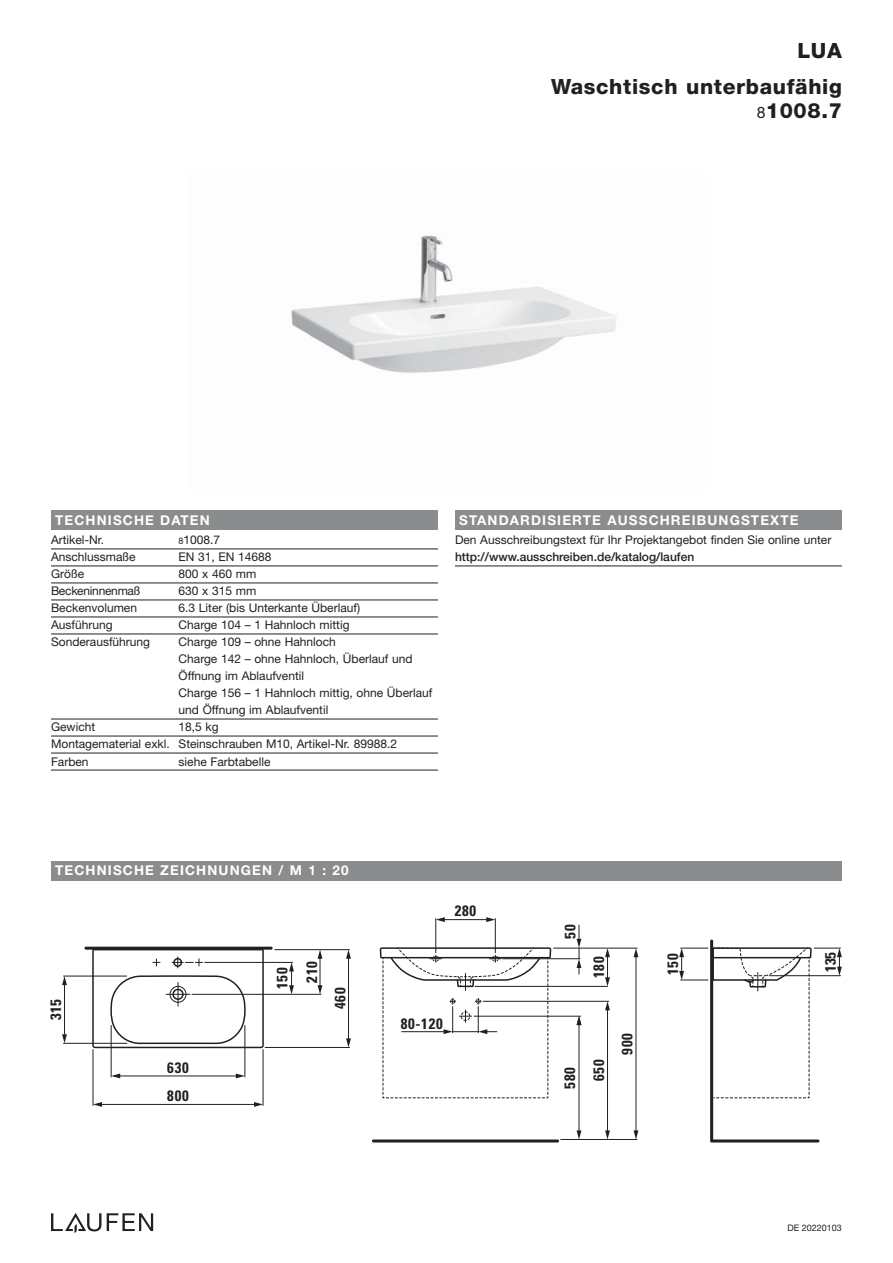
<style>
.page{position:relative;width:893px;height:1263px;background:#fff}
.page>*{position:absolute;margin:0;border:0;box-sizing:border-box;transform-origin:0 0}
.t1{font:800 21px/24.5px "Helvetica Neue";letter-spacing:.03em;color:#231f20;text-align:right}
.t2{font:700 condensed 15px/28.8px "Univers";letter-spacing:.05em;color:#231f20;text-align:center}
.t3{font:700 13.5px "Helvetica Neue";letter-spacing:.085em;color:#fff}
.t4{font:12px/17px "Helvetica Neue";color:#231f20}
.t5{font:500 12px "Helvetica Neue";color:#231f20}
.t6{font:12px "Helvetica Neue";letter-spacing:-.02em;color:#231f20}
.t7{font:9px "Helvetica Neue";color:#231f20}
.s1{font-weight:400;font-size:15.75px}
.s2{font-size:9px}
</style>
<div class="page">
<img style="left:291px;top:235px;width:325px;height:138px">
<hr style="left:84px;top:947px;width:189px;height:3px;background:#231f20;border-radius:2px">
<hr style="left:372px;top:1139px;width:187px;height:3px;background:#231f20;border-radius:2px">
<hr style="left:265px;top:1047px;width:85px;height:1px;background:#231f20">
<svg style="left:346px;top:950px;width:5px;height:9px"></svg>
<svg style="left:346px;top:1038px;width:5px;height:9px"></svg>
<hr style="left:348px;top:958px;width:1px;height:81px;background:#231f20">
<hr style="left:275px;top:949px;width:75px;height:1px;background:#231f20">
<hr style="left:192px;top:994px;width:129px;height:1px;background:#231f20">
<svg style="left:318px;top:950px;width:4px;height:44px"></svg>
<svg style="left:289px;top:963px;width:5px;height:31px"></svg>
<hr style="left:93px;top:1049px;width:1px;height:56px;background:#231f20">
<hr style="left:263px;top:1049px;width:1px;height:56px;background:#231f20">
<svg style="left:93px;top:1102px;width:9px;height:5px"></svg>
<svg style="left:254px;top:1102px;width:9px;height:5px"></svg>
<hr style="left:101px;top:1104px;width:154px;height:1px;background:#231f20">
<hr style="left:111px;top:1025px;width:1px;height:52px;background:#231f20">
<hr style="left:245px;top:1025px;width:1px;height:52px;background:#231f20">
<svg style="left:111px;top:1073px;width:9px;height:5px"></svg>
<svg style="left:236px;top:1073px;width:9px;height:5px"></svg>
<hr style="left:120px;top:1076px;width:116px;height:1px;background:#231f20">
<hr style="left:483px;top:1001px;width:126px;height:1px;background:#231f20">
<svg style="left:605px;top:1001px;width:5px;height:9px"></svg>
<hr style="left:607px;top:1010px;width:1px;height:121px;background:#231f20">
<hr style="left:474px;top:1016px;width:107px;height:1px;background:#231f20">
<hr style="left:579px;top:1025px;width:1px;height:106px;background:#231f20">
<hr style="left:561px;top:1139px;width:76px;height:1px;background:#231f20">
<svg style="left:605px;top:1130px;width:5px;height:9px"></svg>
<svg style="left:577px;top:1130px;width:4px;height:9px"></svg>
<svg style="left:577px;top:1016px;width:4px;height:9px"></svg>
<svg style="left:634px;top:1130px;width:4px;height:9px"></svg>
<svg style="left:634px;top:948px;width:4px;height:9px"></svg>
<hr style="left:636px;top:956px;width:1px;height:175px;background:#231f20">
<hr style="left:475px;top:986px;width:132px;height:1px;background:#231f20">
<svg style="left:605px;top:949px;width:5px;height:37px"></svg>
<hr style="left:554px;top:948px;width:83px;height:1px;background:#231f20">
<svg style="left:577px;top:925px;width:4px;height:49px"></svg>
<hr style="left:503px;top:958px;width:77px;height:1px;background:#231f20">
<hr style="left:205px;top:962px;width:88px;height:1px;background:#231f20">
<svg style="left:91px;top:949px;width:174px;height:100px"></svg>
<svg style="left:62px;top:977px;width:5px;height:8px"></svg>
<svg style="left:62px;top:1034px;width:5px;height:9px"></svg>
<hr style="left:64px;top:985px;width:1px;height:49px;background:#231f20">
<hr style="left:63px;top:1043px;width:64px;height:1px;background:#231f20">
<hr style="left:63px;top:976px;width:64px;height:1px;background:#231f20">
<svg style="left:379px;top:917px;width:173px;height:181px"></svg>
<svg style="left:679px;top:939px;width:163px;height:203px"></svg>
<hr style="left:51px;top:549px;width:387px;height:1px;background:#231f20">
<hr style="left:51px;top:566px;width:387px;height:1px;background:#231f20">
<hr style="left:51px;top:583px;width:387px;height:1px;background:#231f20">
<hr style="left:51px;top:600px;width:387px;height:1px;background:#231f20">
<hr style="left:51px;top:617px;width:387px;height:1px;background:#231f20">
<hr style="left:51px;top:634px;width:387px;height:1px;background:#231f20">
<hr style="left:51px;top:719px;width:387px;height:1px;background:#231f20">
<hr style="left:51px;top:736px;width:387px;height:1px;background:#231f20">
<hr style="left:51px;top:753px;width:387px;height:1px;background:#231f20">
<hr style="left:51px;top:770px;width:387px;height:1px;background:#231f20">
<svg style="left:107px;top:1213px;width:46px;height:18px"></svg>
<svg style="left:51px;top:1213px;width:50px;height:20px"></svg>
<div style="left:51px;top:861px;width:791px;height:19px;background:#8a8c8e"></div>
<div style="left:51px;top:510px;width:387px;height:19px;background:#8a8c8e"></div>
<hr style="left:455px;top:566px;width:387px;height:1px;background:#231f20">
<div style="left:455px;top:510px;width:387px;height:19px;background:#8a8c8e"></div>
<h1 class="t1" style="left:797px;top:40px;width:46px">LUA</h1>
<h1 class="t1" style="left:551px;top:76px;width:292px">Waschtisch unterbaufähig<br><span class="s1">8</span>1008.7</h1>
<p class="t3" style="left:55px;top:515px;width:156px">TECHNISCHE DATEN</p>
<p class="t4" style="left:51px;top:533px;width:55px">Artikel-Nr.</p>
<p class="t4" style="left:179px;top:533px;width:43px"><span class="s2">8</span>1008.7</p>
<p class="t4" style="left:51px;top:550px;width:86px">Anschlussmaße</p>
<p class="t4" style="left:179px;top:550px;width:95px">EN 31, EN 14688</p>
<p class="t4" style="left:51px;top:567px;width:35px">Größe</p>
<p class="t4" style="left:179px;top:567px;width:79px">800 x 460 mm</p>
<p class="t6" style="left:51px;top:587px;width:91px">Beckeninnenmaß</p>
<p class="t4" style="left:179px;top:584px;width:79px">630 x 315 mm</p>
<p class="t4" style="left:51px;top:601px;width:88px">Beckenvolumen</p>
<p class="t4" style="left:179px;top:601px;width:183px">6.3 Liter (bis Unterkante Überlauf)</p>
<p class="t4" style="left:51px;top:618px;width:63px">Ausführung</p>
<p class="t4" style="left:179px;top:618px;width:172px">Charge 104 – 1 Hahnloch mittig</p>
<p class="t4" style="left:51px;top:635px;width:101px">Sonderausführung</p>
<p class="t4" style="left:179px;top:635px;width:255px">Charge 109 – ohne Hahnloch<br>Charge 142 – ohne Hahnloch, Überlauf und<br>Öffnung im Ablaufventil<br>Charge 156 – 1 Hahnloch mittig, ohne Überlauf und Öffnung im Ablaufventil</p>
<p class="t4" style="left:51px;top:720px;width:46px">Gewicht</p>
<p class="t4" style="left:51px;top:720px;width:347px;text-indent:128px">18,5 kg<br>Montagematerial exkl. Steinschrauben M10, Artikel-Nr. 89988.2<br>Farben</p>
<p class="t4" style="left:179px;top:754px;width:93px">siehe Farbtabelle</p>
<p class="t3" style="left:459px;top:515px;width:341px">STANDARDISIERTE AUSSCHREIBUNGSTEXTE</p>
<p class="t4" style="left:455px;top:533px;width:378px">Den Ausschreibungstext für Ihr Projektangebot finden Sie online unter</p>
<p class="t5" style="left:455px;top:553px;width:241px">http://www.ausschreiben.de/katalog/laufen</p>
<p class="t3" style="left:55px;top:866px;width:295px">TECHNISCHE ZEICHNUNGEN / M 1 : 20</p>
<p class="t2" style="left:43px;top:1020px;width:23px;rotate:-90deg">315</p>
<p class="t2" style="left:269px;top:989px;width:23px;rotate:-90deg">150</p>
<p class="t2" style="left:299px;top:983px;width:23px;rotate:-90deg">210</p>
<p class="t2" style="left:327px;top:1009px;width:23px;rotate:-90deg">460</p>
<p class="t2" style="left:455px;top:898px;width:23px">280</p>
<p class="t2" style="left:401px;top:1010px;width:44px">80-120</p>
<p class="t2" style="left:557px;top:939px;width:16px;rotate:-90deg">50</p>
<p class="t2" style="left:586px;top:978px;width:23px;rotate:-90deg">180</p>
<p class="t2" style="left:614px;top:1054px;width:23px;rotate:-90deg">900</p>
<p class="t2" style="left:660px;top:975px;width:23px;rotate:-90deg">150</p>
<p class="t2" style="left:818px;top:972px;width:22px;rotate:-90deg">135</p>
<p class="t2" style="left:167px;top:1054px;width:23px">630</p>
<p class="t2" style="left:557px;top:1088px;width:30px;rotate:-90deg">580<br>650</p>
<p class="t2" style="left:167px;top:1083px;width:23px">800</p>
<p class="t7" style="left:787px;top:1224px;width:56px">DE 20220103</p>
</div>
